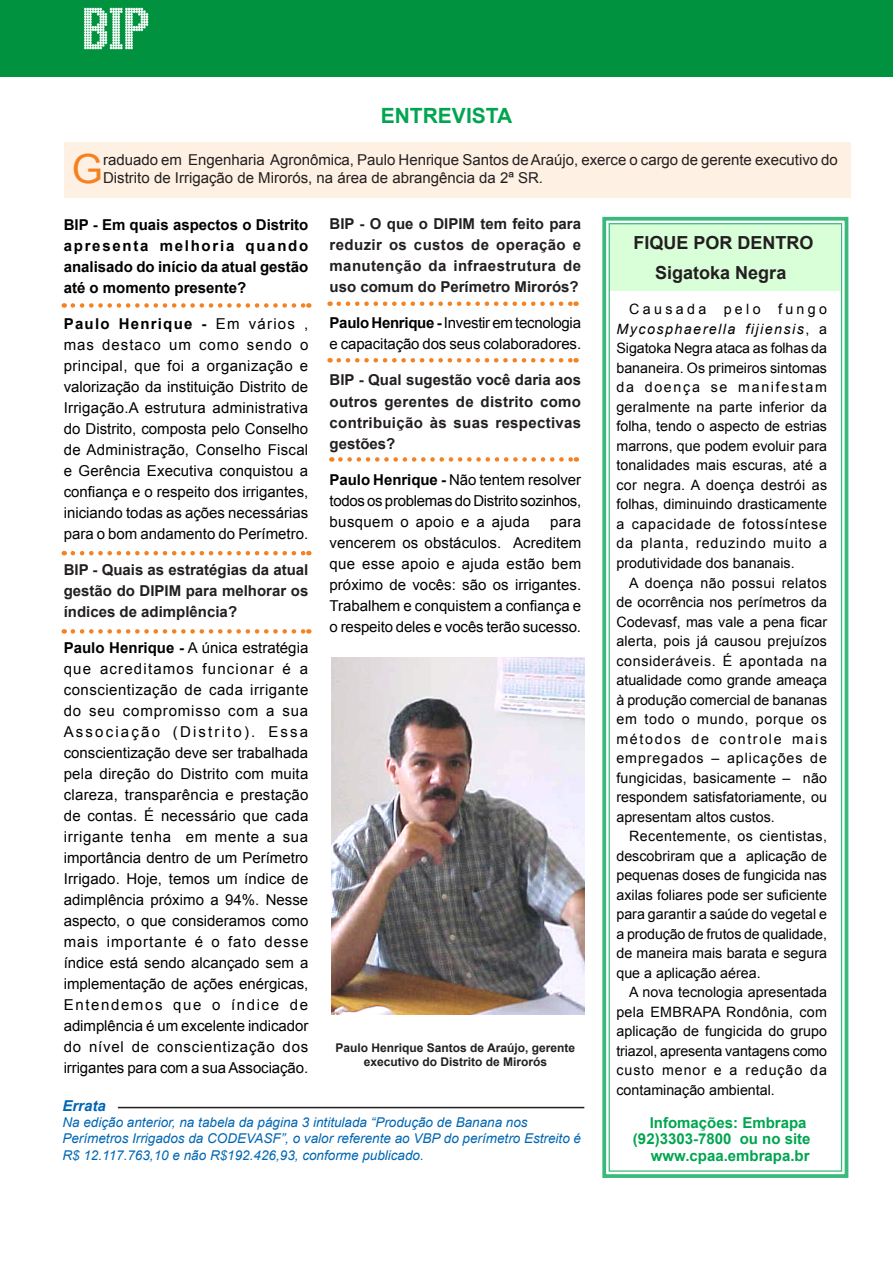
<style>
.page{position:relative;width:893px;height:1263px;background:#fff}
.page>*{position:absolute;margin:0;border:0;box-sizing:border-box;transform-origin:0 0}
.t1{font:40.2px "Arial";color:#f58220}
.t2{font:700 21px "Arial";color:#00a54f}
.t3{font:700 18px "Arial";color:#231f20}
.t4{font:15px/21px "Arial";letter-spacing:-.005em;color:#000;text-align:justify}
.t5{font:700 15px/21px "Arial";color:#231f20;text-align:justify}
.t6{font:15px/18px "Arial";color:#231f20}
.t7{font:700 15px/21px "Arial";color:#000;text-align:justify}
.t8{font:700 15px/16.5px "Arial";color:#00a54f;text-align:right}
.t9{font:italic 700 15px "Arial";color:#0166b3}
.t10{font:14.25px/19.5px "Arial";color:#000;text-align:justify}
.t11{font:italic 13.5px/16.2px "Arial";color:#0166b3}
.t12{font:700 12px/14.4px "Arial";color:#231f20;text-align:center}
.s1{font-weight:700}
.s2{font-style:italic}
</style>
<div class="page">
<div style="left:64px;top:142px;width:786px;height:56px;background:#fef0e2"></div>
<svg style="left:73px;top:303px;width:236px;height:5px"></svg>
<svg style="left:73px;top:551px;width:236px;height:4px"></svg>
<svg style="left:73px;top:629px;width:236px;height:5px"></svg>
<svg style="left:339px;top:301px;width:238px;height:5px"></svg>
<svg style="left:339px;top:358px;width:238px;height:4px"></svg>
<svg style="left:602px;top:216px;width:247px;height:962px"></svg>
<div style="left:609px;top:223px;width:233px;height:949px;border:1px solid #39b97a"></div>
<svg style="left:340px;top:457px;width:237px;height:5px"></svg>
<img style="left:331px;top:657px;width:253px;height:357px">
<hr style="left:118px;top:1107px;width:466px;height:1px;background:#231f20">
<div style="left:0;top:0;width:893px;height:77px;background:#00923f"></div>
<p class="t2" style="left:381px;top:102px;width:133px">ENTREVISTA</p>
<p class="t1" style="left:72px;top:143px;width:33px">G</p>
<p class="t6" style="left:103px;top:151px;width:736px">raduado em Engenharia Agronômica, Paulo Henrique Santos de Araújo, exerce o cargo de gerente executivo do<br>Distrito de Irrigação de Mirorós, na área de abrangência da 2ª SR.</p>
<p class="t7" style="left:64px;top:214px;width:246px">BIP - Em quais aspectos o Distrito apresenta melhoria quando analisado do início da atual gestão até o momento presente?</p>
<p class="t4" style="left:64px;top:313px;width:246px"><span class="s1">Paulo Henrique -</span> Em vários , mas destaco um como sendo o principal, que foi a organização e valorização da instituição Distrito de Irrigação.A estrutura administrativa do Distrito, composta pelo Conselho de Administração, Conselho Fiscal e Gerência Executiva conquistou a confiança e o respeito dos irrigantes, iniciando todas as ações necessárias para o bom andamento do Perímetro.</p>
<p class="t5" style="left:64px;top:559px;width:246px">BIP - Quais as estratégias da atual gestão do DIPIM para melhorar os índices de adimplência?</p>
<p class="t4" style="left:64px;top:637px;width:246px"><span class="s1">Paulo Henrique -</span> A única estratégia que acreditamos funcionar é a conscientização de cada irrigante do seu compromisso com a sua Associação (Distrito). Essa conscientização deve ser trabalhada pela direção do Distrito com muita clareza, transparência e prestação de contas. É necessário que cada irrigante tenha em mente a sua importância dentro de um Perímetro Irrigado. Hoje, temos um índice de adimplência próximo a 94%. Nesse aspecto, o que consideramos como mais importante é o fato desse índice está sendo alcançado sem a implementação de ações enérgicas, Entendemos que o índice de adimplência é um excelente indicador do nível de conscientização dos irrigantes para com a sua Associação.</p>
<p class="t5" style="left:330px;top:214px;width:253px">BIP - O que o DIPIM tem feito para reduzir os custos de operação e manutenção da infraestrutura de uso comum do Perímetro Mirorós?</p>
<p class="t4" style="left:330px;top:313px;width:253px"><span class="s1">Paulo Henrique -</span> Investir em tecnologia e capacitação dos seus colaboradores.</p>
<p class="t5" style="left:330px;top:370px;width:253px">BIP - Qual sugestão você daria aos outros gerentes de distrito como contribuição às suas respectivas gestões?</p>
<p class="t4" style="left:330px;top:469px;width:253px"><span class="s1">Paulo Henrique -</span> Não tentem resolver todos os problemas do Distrito sozinhos, busquem o apoio e a ajuda</p>
<p class="t3" style="left:634px;top:231px;width:182px">FIQUE POR DENTRO</p>
<p class="t3" style="left:655px;top:261px;width:133px">Sigatoka Negra</p>
<p class="t10" style="left:616px;top:300px;width:212px;text-indent:13px">Causada pelo fungo <span class="s2">Mycosphaerella fijiensis</span>, a Sigatoka Negra ataca as folhas da bananeira. Os primeiros sintomas da doença se manifestam geralmente na parte inferior da folha, tendo o aspecto de estrias marrons, que podem evoluir para tonalidades mais escuras, até a cor negra. A doença destrói as folhas, diminuindo drasticamente a capacidade de fotossíntese da planta, reduzindo muito a produtividade dos bananais.</p>
<p class="t10" style="left:616px;top:573px;width:212px;text-indent:13px">A doença não possui relatos de ocorrência nos perímetros da Codevasf, mas vale a pena ficar alerta, pois já causou prejuízos consideráveis. É apontada na atualidade como grande ameaça à produção comercial de bananas em todo o mundo, porque os métodos de controle mais empregados – aplicações de fungicidas, basicamente – não respondem satisfatoriamente, ou apresentam altos custos.</p>
<p class="t10" style="left:616px;top:826px;width:212px;text-indent:13px">Recentemente, os cientistas, descobriram que a aplicação de pequenas doses de fungicida nas axilas foliares pode ser suficiente para garantir a saúde do vegetal e a produção de frutos de qualidade, de maneira mais barata e segura que a aplicação aérea.</p>
<p class="t10" style="left:616px;top:982px;width:212px;text-indent:13px">A nova tecnologia apresentada pela EMBRAPA Rondônia, com aplicação de fungicida do grupo triazol, apresenta vantagens como custo menor e a redução da contaminação ambiental.</p>
<p class="t8" style="left:633px;top:1114px;width:179px">Infomações: Embrapa (92)3303-7800 ou no site</p>
<p class="t8" style="left:651px;top:1147px;width:160px">www.cpaa.embrapa.br</p>
<p class="t4" style="left:330px;top:511px;width:253px;text-indent:220px">para vencerem os obstáculos. Acreditem que esse apoio e ajuda estão bem próximo de vocês: são os irrigantes.<br>Trabalhem e conquistem a confiança e o respeito deles e vocês terão sucesso.</p>
<p class="t12" style="left:336px;top:1040px;width:241px">Paulo Henrique Santos de Araújo, gerente executivo do Distrito de Mirorós</p>
<p class="t9" style="left:62px;top:1096px;width:45px">Errata</p>
<p class="t11" style="left:62px;top:1114px;width:520px">Na edição anterior, na tabela da página 3 intitulada “Produção de Banana nos<br>Perímetros Irrigados da CODEVASF”, o valor referente ao VBP do perímetro Estreito é<br>R$ 12.117.763,10 e não R$192.426,93, conforme publicado.</p>
</div>
